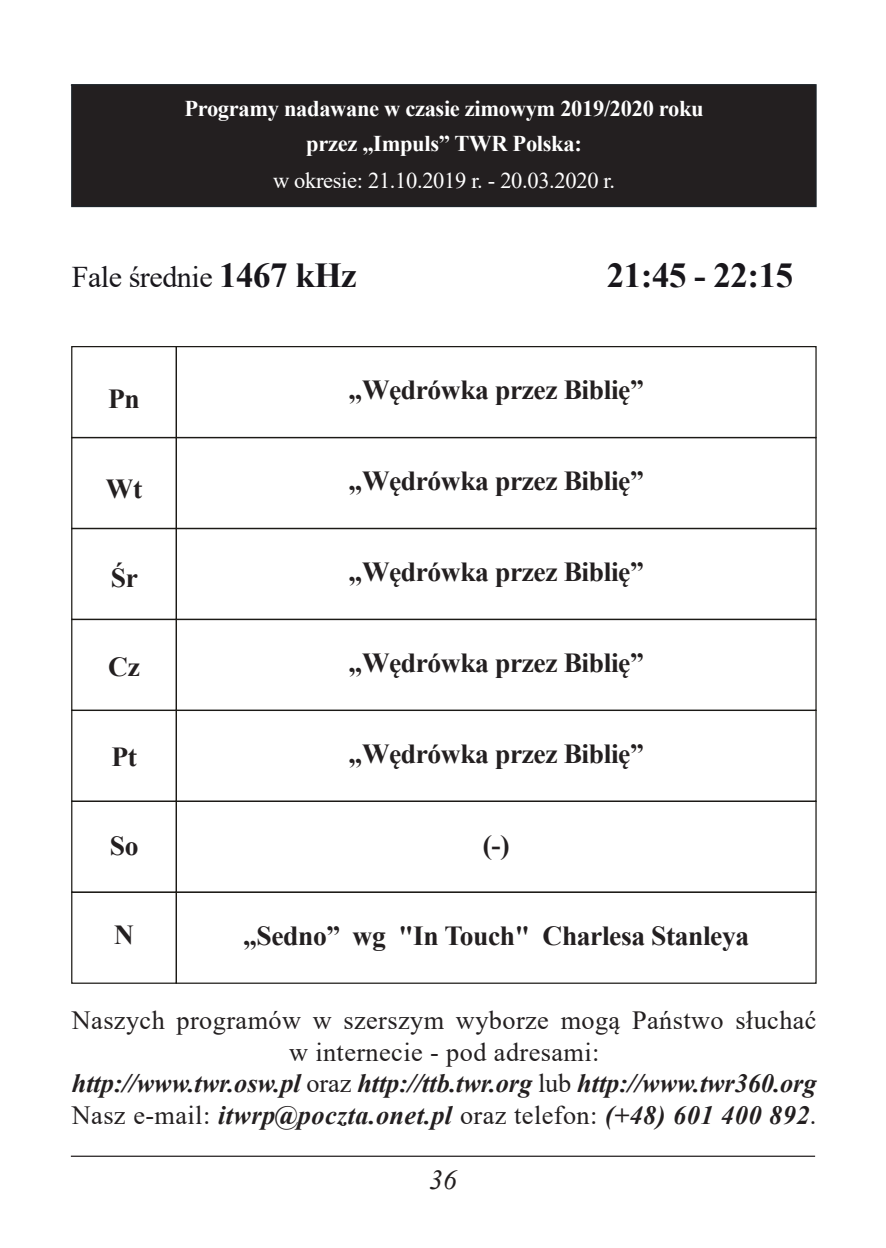
<style>
.page{position:relative;width:886px;height:1248px;background:#fff}
.page>*{position:absolute;margin:0;border:0;box-sizing:border-box;transform-origin:0 0}
.t1{font:700 35px "Times New Roman";letter-spacing:-.015em;color:#18161b}
.t2{font:30px "Times New Roman";letter-spacing:-.015em;color:#18161b}
.t3{font:700 27.5px "Times New Roman";letter-spacing:-.015em;color:#231f20}
.t4{font:italic 27.5px "Times New Roman";color:#231f20}
.t5{font:26.25px/31.5px "Times New Roman";letter-spacing:.015em;color:#231f20;text-align:center}
.t6{font:700 22.5px/35px "Times New Roman";letter-spacing:-.015em;color:#fff;text-align:center}
.t7{font:22.5px "Times New Roman";letter-spacing:-.015em;color:#fff}
.s1{font-weight:700;font-size:35px}
.s2{font-weight:700;font-style:italic}
</style>
<div class="page">
<hr style="left:71px;top:1155px;width:744px;height:1px;background:#231f20">
<div style="left:71px;top:84px;width:746px;height:123px;background:#231f20;border:1px solid #1d242a"></div>
<div style="left:176px;top:346px;width:641px;height:92px;border:1px solid #1c1a16"></div>
<div style="left:176px;top:437px;width:641px;height:92px;border:1px solid #1c1a16"></div>
<div style="left:176px;top:528px;width:641px;height:92px;border:1px solid #1c1a16"></div>
<div style="left:176px;top:618px;width:641px;height:93px;border:1px solid #1c1a16"></div>
<div style="left:176px;top:709px;width:641px;height:92px;border:1px solid #1c1a16"></div>
<div style="left:176px;top:800px;width:641px;height:92px;border:1px solid #1c1a16"></div>
<div style="left:176px;top:891px;width:641px;height:92px;border:1px solid #1c1a16"></div>
<div style="left:71px;top:346px;width:106px;height:92px;border:1px solid #1c1a16"></div>
<div style="left:71px;top:437px;width:106px;height:92px;border:1px solid #1c1a16"></div>
<div style="left:71px;top:528px;width:106px;height:92px;border:1px solid #1c1a16"></div>
<div style="left:71px;top:618px;width:106px;height:93px;border:1px solid #1c1a16"></div>
<div style="left:71px;top:709px;width:106px;height:92px;border:1px solid #1c1a16"></div>
<div style="left:71px;top:800px;width:106px;height:92px;border:1px solid #1c1a16"></div>
<div style="left:71px;top:891px;width:106px;height:92px;border:1px solid #1c1a16"></div>
<p class="t6" style="left:184px;top:90px;width:521px">Programy nadawane w czasie zimowym 2019/2020 roku przez „Impuls” TWR Polska:</p>
<p class="t7" style="left:273px;top:164px;width:344px">w okresie: 21.10.2019 r. - 20.03.2020 r.</p>
<p class="t2" style="left:72px;top:256px;width:286px">Fale średnie <span class="s1">1467 kHz</span></p>
<h1 class="t1" style="left:607px;top:250px;width:188px">21:45 - 22:15</h1>
<p class="t3" style="left:108px;top:379px;width:33px">Pn</p>
<p class="t3" style="left:349px;top:370px;width:297px">„Wędrówka przez Biblię”</p>
<p class="t3" style="left:106px;top:468px;width:38px">Wt</p>
<p class="t3" style="left:349px;top:461px;width:297px">„Wędrówka przez Biblię”</p>
<p class="t3" style="left:111px;top:558px;width:29px">Śr</p>
<p class="t3" style="left:349px;top:552px;width:297px">„Wędrówka przez Biblię”</p>
<p class="t3" style="left:108px;top:647px;width:33px">Cz</p>
<p class="t3" style="left:349px;top:643px;width:297px">„Wędrówka przez Biblię”</p>
<p class="t3" style="left:111px;top:736px;width:27px">Pt</p>
<p class="t3" style="left:349px;top:734px;width:297px">„Wędrówka przez Biblię”</p>
<p class="t3" style="left:110px;top:825px;width:30px">So</p>
<p class="t3" style="left:483px;top:824px;width:28px">(-)</p>
<p class="t3" style="left:114px;top:914px;width:21px">N</p>
<p class="t3" style="left:243px;top:915px;width:507px">„Sedno” wg "In Touch" Charlesa Stanleya</p>
<p class="t5" style="left:72px;top:1003px;width:746px">Naszych programów w szerszym wyborze mogą Państwo słuchać w internecie - pod adresami:<br><span class="s2">http://www.twr.osw.pl</span> oraz <span class="s2">http://ttb.twr.org</span> lub <span class="s2">http://www.twr360.org </span>Nasz e-mail: <span class="s2">itwrp@poczta.onet.pl</span> oraz telefon: <span class="s2">(+48) 601 400 892</span>.</p>
<p class="t4" style="left:429px;top:1160px;width:29px">36</p>
</div>
